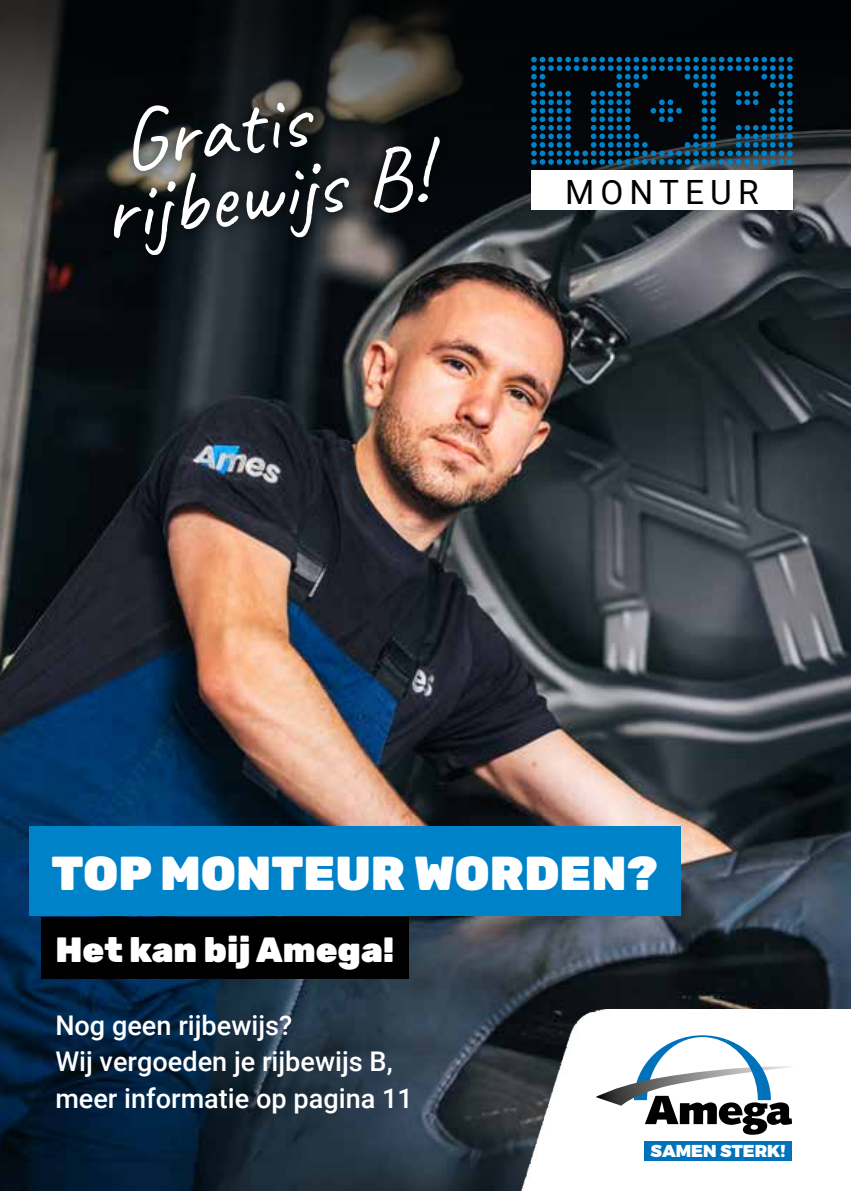
<style>
.page{position:relative;width:851px;height:1191px;background:#fff}
.page>*{position:absolute;margin:0;border:0;box-sizing:border-box;transform-origin:0 0}
.t1{font:87.6px/69.2px "Caveat";color:#fff}
.t2{font:900 47.6px "Rubik";color:#fff}
.t3{font:900 35.2px "Rubik";color:#fff}
.t4{font:33.4px "Roboto";letter-spacing:.18em;color:#000}
.t5{font:500 27px/36.4px "Roboto";color:#fff}
.t6{font:900 17.2px "Montserrat";color:#fff}
</style>
<div class="page">
<img style="left:0;top:333px;width:850px;height:858px">
<svg style="left:0;top:0;width:850px;height:333px;background:#2c2c2d"></svg>
<div style="left:29px;top:826px;width:651px;height:89px;background:#0082c8"></div>
<div style="left:41px;top:917px;width:367px;height:61px;background:#000"></div>
<div style="left:102px;top:92px;width:349px;height:174px;background:#000;opacity:.75"></div>
<img style="left:512px;top:1009px;width:338px;height:182px">
<svg style="left:595px;top:1035px;width:199px;height:99px"></svg>
<div style="left:644px;top:1141px;width:147px;height:19px;background:#0072bb"></div>
<svg style="left:531px;top:57px;width:261px;height:108px;background:#05283c"></svg>
<div style="left:531px;top:170px;width:261px;height:39px;background:#fff"></div>
<h1 class="t1" style="left:89px;top:110px;width:329px;text-indent:28px;rotate:-7deg">Gratis rijbewijs B!</h1>
<p class="t4" style="left:565px;top:168px;width:195px">MONTEUR</p>
<h2 class="t2" style="left:51px;top:844px;width:607px">TOP MONTEUR WORDEN?</h2>
<h3 class="t3" style="left:55px;top:928px;width:340px">Het kan bij Amega!</h3>
<p class="t5" style="left:55px;top:1005px;width:359px">Nog geen rijbewijs?<br>Wij vergoeden je rijbewijs B, meer informatie op pagina 11</p>
<p class="t6" style="left:650px;top:1140px;width:136px">SAMEN STERK!</p>
</div>
